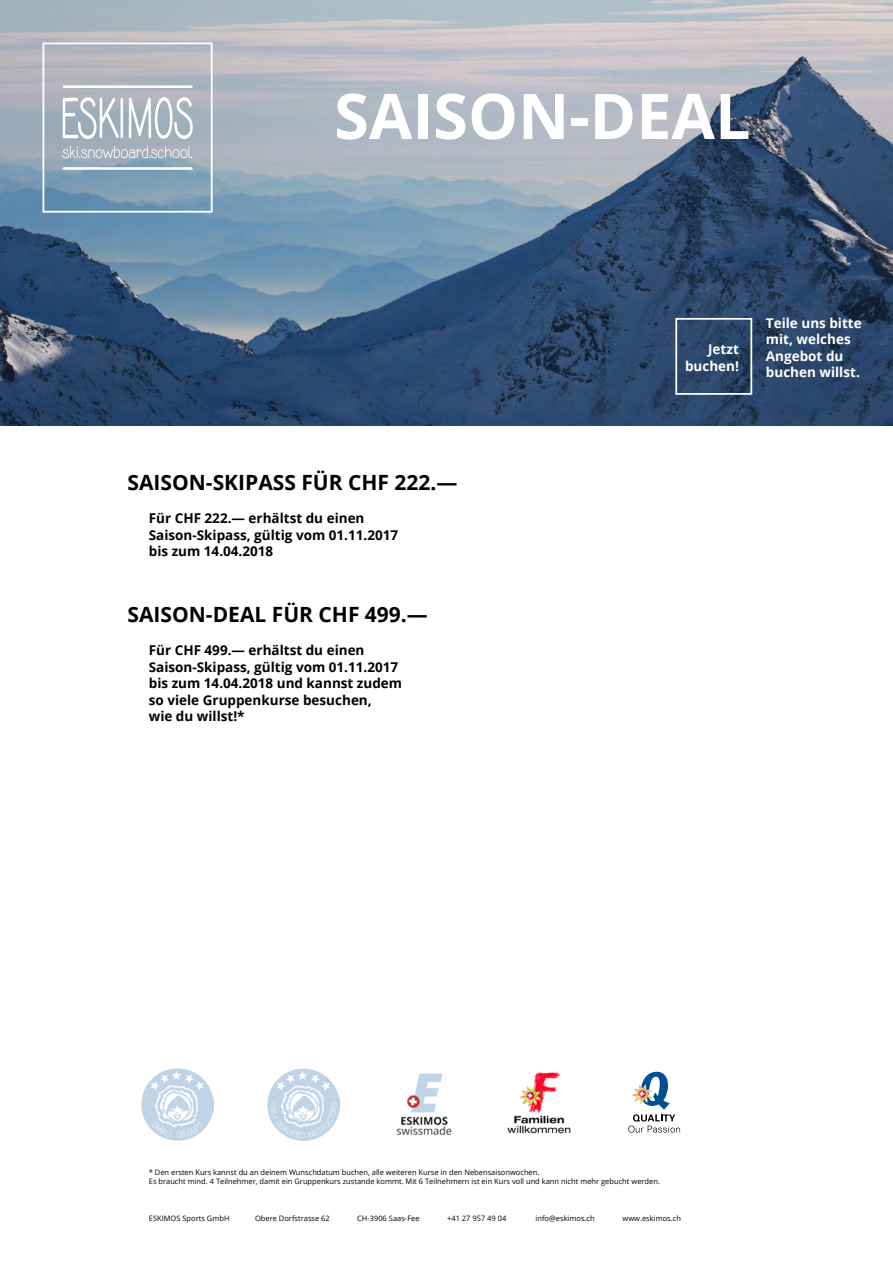
<style>
.page{position:relative;width:893px;height:1263px;background:#fff}
.page>*{position:absolute;margin:0;border:0;box-sizing:border-box;transform-origin:0 0}
.t1{font:700 63px "Open Sans";color:#fff}
.t2{font:700 21px "Open Sans";color:#000}
.t3{font:700 13.5px/16.5px "Open Sans";color:#000}
.t4{font:700 13.5px/16.5px "Open Sans";color:#fff}
.t5{font:7.5px/9px "Open Sans";color:#000}
</style>
<div class="page">
<img style="left:0;top:0;width:893px;height:425px">
<svg style="left:43px;top:43px;width:170px;height:170px;background:#a8b5c1"></svg>
<div style="left:675px;top:318px;width:77px;height:77px;border:2px solid #fff"></div>
<img style="left:507px;top:1072px;width:64px;height:62px">
<img style="left:396px;top:1073px;width:56px;height:63px">
<svg style="left:628px;top:1071px;width:52px;height:62px"></svg>
<img style="left:632px;top:1084px;width:20px;height:20px">
<img style="left:267px;top:1068px;width:72px;height:72px">
<img style="left:141px;top:1068px;width:72px;height:72px">
<h1 class="t1" style="left:334px;top:72px;width:418px">SAISON-DEAL</h1>
<h2 class="t2" style="left:128px;top:468px;width:331px">SAISON-SKIPASS FÜR CHF 222.—</h2>
<h3 class="t3" style="left:149px;top:510px;width:251px">Für CHF 222.— erhältst du einen<br>Saison-Skipass, gültig vom 01.11.2017 bis zum 14.04.2018</h3>
<h2 class="t2" style="left:128px;top:600px;width:302px">SAISON-DEAL FÜR CHF 499.—</h2>
<h3 class="t3" style="left:149px;top:642px;width:255px">Für CHF 499.— erhältst du einen<br>Saison-Skipass, gültig vom 01.11.2017 bis zum 14.04.2018 und kannst zudem so viele Gruppenkurse besuchen,<br>wie du willst!*</h3>
<h3 class="t4" style="left:685px;top:341px;width:55px;text-align:right">Jetzt buchen!</h3>
<h3 class="t4" style="left:766px;top:314px;width:97px">Teile uns bitte mit, welches<br>Angebot du buchen willst.</h3>
<p class="t5" style="left:149px;top:1167px;width:513px">* Den ersten Kurs kannst du an deinem Wunschdatum buchen, alle weiteren Kurse in den Nebensaisonwochen.<br>Es braucht mind. 4 Teilnehmer, damit ein Gruppenkurs zustande kommt. Mit 6 Teilnehmern ist ein Kurs voll und kann nicht mehr gebucht werden.</p>
<p class="t5" style="left:149px;top:1213px;width:82px">ESKIMOS Sports GmbH</p>
<p class="t5" style="left:255px;top:1213px;width:76px">Obere Dorfstrasse 62</p>
<p class="t5" style="left:357px;top:1213px;width:64px">CH-3906 Saas-Fee</p>
<p class="t5" style="left:447px;top:1213px;width:61px">+41 27 957 49 04</p>
<p class="t5" style="left:536px;top:1213px;width:61px">info@eskimos.ch</p>
<p class="t5" style="left:623px;top:1213px;width:60px">www.eskimos.ch</p>
</div>
